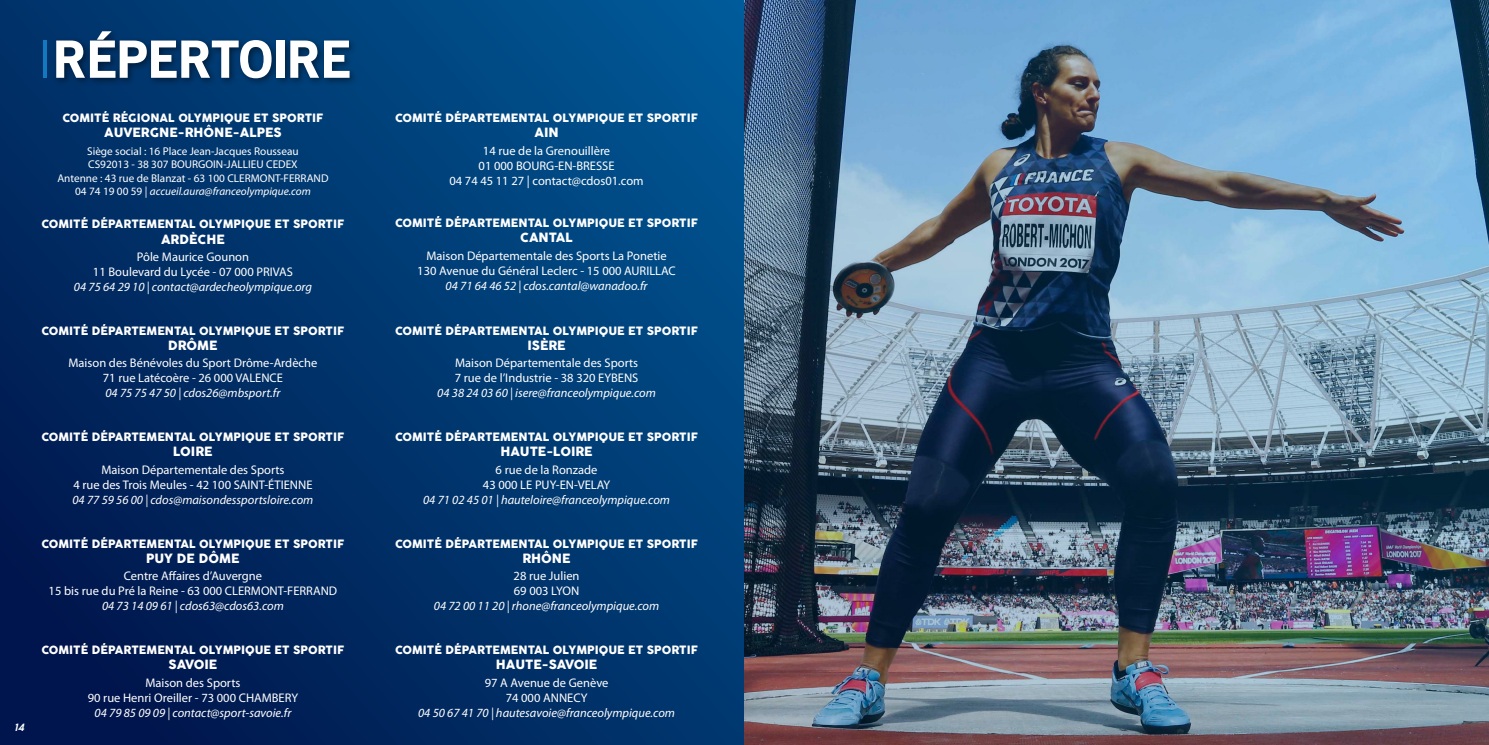
<style>
.page{position:relative;width:1489px;height:745px;background:#fff}
.page>*{position:absolute;margin:0;border:0;box-sizing:border-box;transform-origin:0 0}
.t1{font:900 50px "Old Sans";color:#fff}
.t2{font:12.5px/15px "Myriad Pro";color:#fff;text-align:center}
.t3{font:italic 12.5px "Myriad Pro";color:#fff}
.t4{font:12.5px "Cocogoose";color:#fff}
.t5{font:11.25px "Cocogoose";color:#fff}
.t6{font:11.25px/13.5px "Myriad Pro";color:#fff;text-align:center}
.t7{font:italic 300 10px "Cocogoose Pro";color:#fff}
.s1{font-style:italic}
</style>
<div class="page">
<svg style="left:0;top:0;width:744px;height:744px;background:#00346c"></svg>
<img style="left:744px;top:0;width:744px;height:744px">
<div style="left:52px;top:28px;width:306px;height:59px;background:#000;opacity:.5"></div>
<hr style="left:44px;top:40px;width:3px;height:38px;background:#1079bf">
<p class="t7" style="left:14px;top:719px;width:12px">14</p>
<h1 class="t1" style="left:53px;top:28px;width:299px">RÉPERTOIRE</h1>
<p class="t5" style="left:62px;top:110px;width:262px">COMITÉ RÉGIONAL OLYMPIQUE ET SPORTIF</p>
<p class="t4" style="left:104px;top:124px;width:179px">AUVERGNE-RHÔNE-ALPES</p>
<p class="t6" style="left:57px;top:144px;width:272px">Siège social : 16 Place Jean-Jacques Rousseau<br>CS92013 - 38 307 BOURGOIN-JALLIEU CEDEX<br>Antenne : 43 rue de Blanzat - 63 100 CLERMONT-FERRAND 04 74 19 00 59 | <span class="s1">accueil.aura@franceolympique.com</span></p>
<p class="t5" style="left:41px;top:216px;width:304px">COMITÉ DÉPARTEMENTAL OLYMPIQUE ET SPORTIF</p>
<p class="t4" style="left:161px;top:230px;width:65px">ARDÈCHE</p>
<p class="t2" style="left:93px;top:249px;width:201px">Pôle Maurice Gounon<br>11 Boulevard du Lycée - 07 000 PRIVAS</p>
<p class="t3" style="left:74px;top:279px;width:239px">04 75 64 29 10 | contact@ardecheolympique.org</p>
<p class="t5" style="left:41px;top:323px;width:304px">COMITÉ DÉPARTEMENTAL OLYMPIQUE ET SPORTIF</p>
<p class="t4" style="left:168px;top:336px;width:51px">DRÔME</p>
<p class="t2" style="left:68px;top:355px;width:250px">Maison des Bénévoles du Sport Drôme-Ardèche<br>71 rue Latécoère - 26 000 VALENCE</p>
<p class="t3" style="left:105px;top:385px;width:176px">04 75 75 47 50 | cdos26@mbsport.fr</p>
<p class="t5" style="left:41px;top:429px;width:304px">COMITÉ DÉPARTEMENTAL OLYMPIQUE ET SPORTIF</p>
<p class="t4" style="left:173px;top:443px;width:41px">LOIRE</p>
<p class="t2" style="left:73px;top:461px;width:241px">Maison Départementale des Sports<br>4 rue des Trois Meules - 42 100 SAINT-ÉTIENNE</p>
<p class="t3" style="left:72px;top:491px;width:242px">04 77 59 56 00 | cdos@maisondessportsloire.com</p>
<p class="t5" style="left:41px;top:535px;width:304px">COMITÉ DÉPARTEMENTAL OLYMPIQUE ET SPORTIF</p>
<p class="t4" style="left:146px;top:549px;width:95px">PUY DE DÔME</p>
<p class="t2" style="left:49px;top:568px;width:290px">Centre Affaires d’Auvergne<br>15 bis rue du Pré la Reine - 63 000 CLERMONT-FERRAND</p>
<p class="t3" style="left:102px;top:598px;width:183px">04 73 14 09 61 | cdos63@cdos63.com</p>
<p class="t5" style="left:41px;top:641px;width:304px">COMITÉ DÉPARTEMENTAL OLYMPIQUE ET SPORTIF</p>
<p class="t4" style="left:169px;top:655px;width:50px">SAVOIE</p>
<p class="t2" style="left:88px;top:674px;width:212px">Maison des Sports<br>90 rue Henri Oreiller - 73 000 CHAMBERY</p>
<p class="t3" style="left:95px;top:704px;width:198px">04 79 85 09 09 | contact@sport-savoie.fr</p>
<p class="t5" style="left:395px;top:110px;width:304px">COMITÉ DÉPARTEMENTAL OLYMPIQUE ET SPORTIF</p>
<p class="t4" style="left:534px;top:124px;width:26px">AIN</p>
<p class="t2" style="left:449px;top:143px;width:196px">14 rue de la Grenouillère<br>01 000 BOURG-EN-BRESSE<br>04 74 45 11 27 | contact@cdos01.com</p>
<p class="t5" style="left:395px;top:215px;width:304px">COMITÉ DÉPARTEMENTAL OLYMPIQUE ET SPORTIF</p>
<p class="t4" style="left:520px;top:229px;width:54px">CANTAL</p>
<p class="t2" style="left:417px;top:248px;width:260px">Maison Départementale des Sports La Ponetie<br>130 Avenue du Général Leclerc - 15 000 AURILLAC</p>
<p class="t3" style="left:445px;top:278px;width:203px">04 71 64 46 52 | cdos.cantal@wanadoo.fr</p>
<p class="t5" style="left:395px;top:323px;width:304px">COMITÉ DÉPARTEMENTAL OLYMPIQUE ET SPORTIF</p>
<p class="t4" style="left:527px;top:336px;width:40px">ISÈRE</p>
<p class="t2" style="left:455px;top:355px;width:185px;text-align:left">Maison Départementale des Sports<br>7 rue de l’Industrie - 38 320 EYBENS</p>
<p class="t3" style="left:437px;top:385px;width:220px">04 38 24 03 60 | isere@franceolympique.com</p>
<p class="t5" style="left:395px;top:429px;width:304px">COMITÉ DÉPARTEMENTAL OLYMPIQUE ET SPORTIF</p>
<p class="t4" style="left:500px;top:443px;width:94px">HAUTE-LOIRE</p>
<p class="t2" style="left:483px;top:461px;width:129px">6 rue de la Ronzade<br>43 000 LE PUY-EN-VELAY</p>
<p class="t3" style="left:423px;top:491px;width:248px">04 71 02 45 01 | hauteloire@franceolympique.com</p>
<p class="t5" style="left:395px;top:535px;width:304px">COMITÉ DÉPARTEMENTAL OLYMPIQUE ET SPORTIF</p>
<p class="t4" style="left:522px;top:549px;width:50px">RHÔNE</p>
<p class="t2" style="left:513px;top:568px;width:67px;text-align:left">28 rue Julien<br>69 003 LYON</p>
<p class="t3" style="left:434px;top:598px;width:227px">04 72 00 11 20 | rhone@franceolympique.com</p>
<p class="t5" style="left:395px;top:641px;width:304px">COMITÉ DÉPARTEMENTAL OLYMPIQUE ET SPORTIF</p>
<p class="t4" style="left:496px;top:655px;width:103px">HAUTE-SAVOIE</p>
<p class="t2" style="left:484px;top:674px;width:125px">97 A Avenue de Genève<br>74 000 ANNECY</p>
<p class="t3" style="left:418px;top:704px;width:258px">04 50 67 41 70 | hautesavoie@franceolympique.com</p>
</div>
